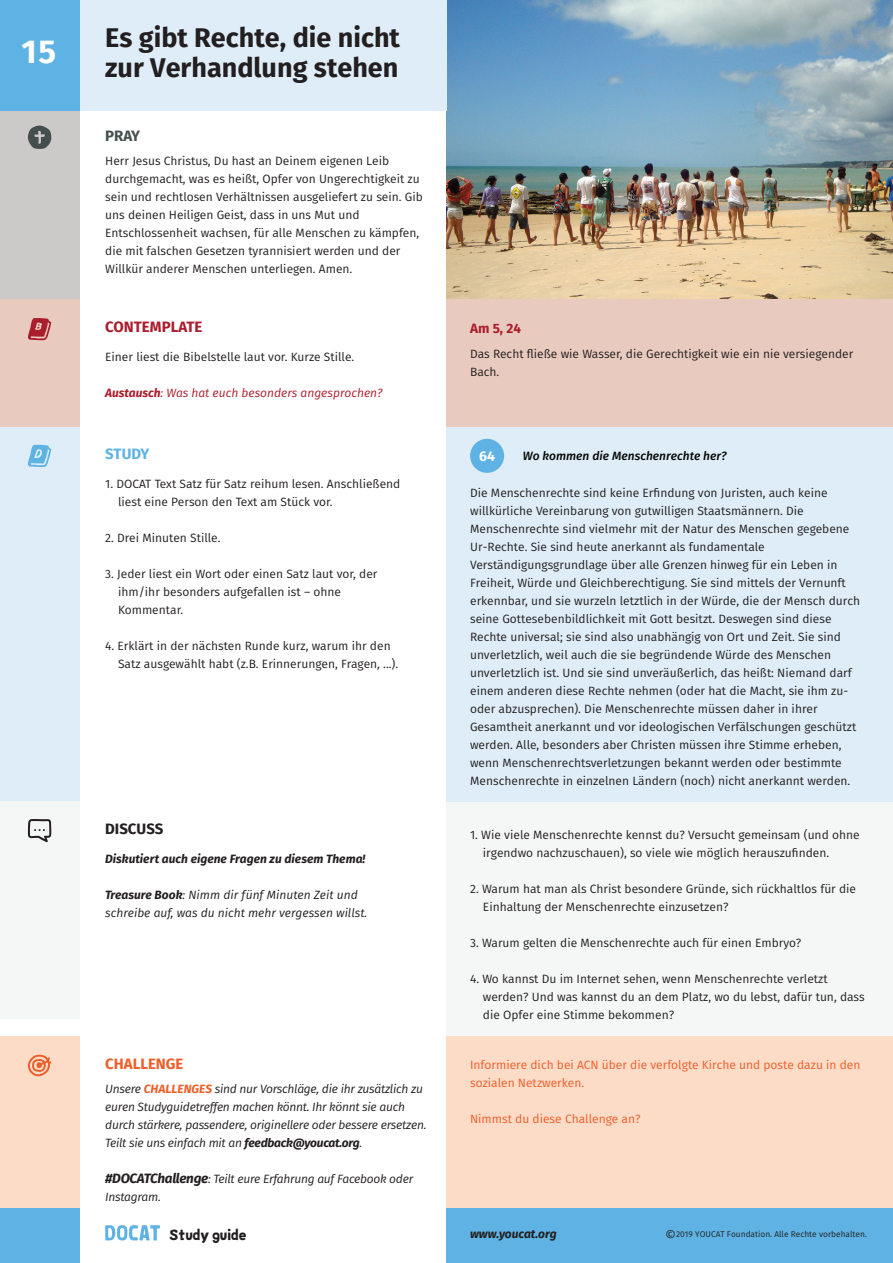
<style>
.page{position:relative;width:893px;height:1263px;background:#fff}
.page>*{position:absolute;margin:0;border:0;box-sizing:border-box;transform-origin:0 0}
.t1{font:700 33px "Fira Sans";color:#fff}
.t2{font:700 27px/30px "Fira Sans";color:#231f20}
.t3{font:700 15px "Fira Sans";color:#aa1d2d}
.t4{font:700 15px "Fira Sans";color:#ec5f2a}
.t5{font:700 15px "Fira Sans";color:#231f20}
.t6{font:700 15px "Fira Sans";letter-spacing:-.005em;color:#5eb3e4}
.t7{font:700 15px "Fira Sans";color:#444f4d}
.t8{font:900 14.85px "Rockster";color:#231f20}
.t9{font:700 14.1px "Fira Sans";color:#fff}
.t10{font:700 13.5px "Fira Sans";color:#aa1d2d}
.t11{font:12px/18px "Fira Sans";color:#231f20}
.t12{font:italic 12px/18px "Fira Sans";letter-spacing:-.02em;color:#231f20}
.t13{font:12px/18px "Fira Sans";color:#ec5f2a}
.t14{font:italic 12px/18px "Fira Sans";color:#231f20}
.t15{font:italic 700 12px "Fira Sans";color:#231f20}
.t16{font:italic 12px "Fira Sans";color:#aa1d2d}
.t17{font:italic 500 12px "Fira Sans";color:#050504}
.t18{font:8.4px "Fira Sans";color:#231f20}
.s1{font-weight:700}
.s2{font-weight:700;color:#ec5f2a}
.s3{font-weight:700;font-size:13.5px}
.s4{font-size:13.5px}
</style>
<div class="page">
<div style="left:446px;top:1207px;width:447px;height:56px;background:#5eb3e4"></div>
<div style="left:0;top:1207px;width:79px;height:56px;background:#5eb3e4"></div>
<img style="left:446px;top:0;width:447px;height:300px">
<div style="left:0;top:427px;width:79px;height:375px;background:#deedf8"></div>
<div style="left:446px;top:427px;width:447px;height:375px;background:#deedf8"></div>
<svg style="left:28px;top:444px;width:23px;height:23px"></svg>
<div style="left:470px;top:438px;width:34px;height:35px;background:#5eb3e4;border-radius:50%"></div>
<div style="left:79px;top:0;width:367px;height:111px;background:#deedf8"></div>
<svg style="left:105px;top:1225px;width:55px;height:15px"></svg>
<div style="left:0;top:0;width:79px;height:111px;background:#5eb3e4"></div>
<div style="left:0;top:111px;width:79px;height:189px;background:#cbcac9"></div>
<div style="left:446px;top:300px;width:447px;height:127px;background:#e9cabe"></div>
<div style="left:0;top:300px;width:79px;height:127px;background:#e9cabe"></div>
<svg style="left:28px;top:126px;width:23px;height:23px"></svg>
<svg style="left:28px;top:318px;width:23px;height:23px"></svg>
<div style="left:0;top:802px;width:79px;height:217px;background:#f5f7f7"></div>
<div style="left:446px;top:802px;width:447px;height:234px;background:#f5f7f7"></div>
<svg style="left:28px;top:819px;width:23px;height:23px"></svg>
<div style="left:0;top:1036px;width:79px;height:171px;background:#fcdbc7"></div>
<div style="left:446px;top:1036px;width:447px;height:171px;background:#fcdbc7"></div>
<svg style="left:28px;top:1054px;width:23px;height:22px"></svg>
<h1 class="t1" style="left:21px;top:24px;width:36px">15</h1>
<h2 class="t2" style="left:105px;top:21px;width:296px">Es gibt Rechte, die nicht zur Verhandlung stehen</h2>
<p class="t7" style="left:105px;top:123px;width:36px">PRAY</p>
<p class="t11" style="left:105px;top:152px;width:319px">Herr Jesus Christus, Du hast an Deinem eigenen Leib durchgemacht, was es heißt, Opfer von Ungerechtigkeit zu sein und rechtlosen Verhältnissen ausgeliefert zu sein. Gib uns deinen Heiligen Geist, dass in uns Mut und Entschlossenheit wachsen, für alle Menschen zu kämpfen, die mit falschen Gesetzen tyrannisiert werden und der Willkür anderer Menschen unterliegen. Amen.</p>
<p class="t3" style="left:105px;top:315px;width:99px">CONTEMPLATE</p>
<p class="t11" style="left:105px;top:348px;width:251px">Einer liest die Bibelstelle laut vor. Kurze Stille.</p>
<p class="t16" style="left:105px;top:384px;width:279px"><span class="s1">Austausch</span>: Was hat euch besonders angesprochen?</p>
<p class="t10" style="left:470px;top:317px;width:52px">Am 5, 24</p>
<p class="t11" style="left:470px;top:344px;width:385px">Das Recht fließe wie Wasser, die Gerechtigkeit wie ein nie versiegender<br>Bach.</p>
<p class="t6" style="left:105px;top:441px;width:46px">STUDY</p>
<p class="t9" style="left:479px;top:445px;width:17px">64</p>
<p class="t17" style="left:523px;top:446px;width:205px">Wo kommen die Menschenrechte her?</p>
<p class="t11" style="left:118px;top:475px;width:284px;text-indent:-13px">1. DOCAT Text Satz für Satz reihum lesen. Anschließend liest eine Person den Text am Stück vor.</p>
<p class="t11" style="left:105px;top:529px;width:117px">2. Drei Minuten Stille.</p>
<p class="t11" style="left:118px;top:565px;width:261px;text-indent:-13px">3. Jeder liest ein Wort oder einen Satz laut vor, der ihm/ihr besonders aufgefallen ist – ohne<br>Kommentar.</p>
<p class="t11" style="left:118px;top:637px;width:282px;text-indent:-13px">4. Erklärt in der nächsten Runde kurz, warum ihr den<br>Satz ausgewählt habt (z.B. Erinnerungen, Fragen, ...).</p>
<p class="t11" style="left:470px;top:484px;width:392px">Die Menschenrechte sind keine Erfindung von Juristen, auch keine willkürliche Vereinbarung von gutwilligen Staatsmännern. Die Menschenrechte sind vielmehr mit der Natur des Menschen gegebene Ur-Rechte. Sie sind heute anerkannt als fundamentale Verständigungsgrundlage über alle Grenzen hinweg für ein Leben in Freiheit, Würde und Gleichberechtigung. Sie sind mittels der Vernunft erkennbar, und sie wurzeln letztlich in der Würde, die der Mensch durch seine Gottesebenbildlichkeit mit Gott besitzt. Deswegen sind diese Rechte universal; sie sind also unabhängig von Ort und Zeit. Sie sind unverletzlich, weil auch die sie begründende Würde des Menschen unverletzlich ist. Und sie sind unveräußerlich, das heißt: Niemand darf einem anderen diese Rechte nehmen (oder hat die Macht, sie ihm zu&shy;oder abzusprechen). Die Menschenrechte müssen daher in ihrer Gesamtheit anerkannt und vor ideologischen Verfälschungen geschützt werden. Alle, besonders aber Christen müssen ihre Stimme erheben, wenn Menschenrechtsverletzungen bekannt werden oder bestimmte Menschenrechte in einzelnen Ländern (noch) nicht anerkannt werden.</p>
<p class="t5" style="left:105px;top:816px;width:60px">DISCUSS</p>
<p class="t15" style="left:105px;top:849px;width:262px">Diskutiert auch eigene Fragen zu diesem Thema!</p>
<p class="t14" style="left:105px;top:886px;width:264px"><span class="s1">Treasure Book</span>: Nimm dir fünf Minuten Zeit und schreibe auf, was du nicht mehr vergessen willst.</p>
<p class="t4" style="left:105px;top:1051px;width:80px">CHALLENGE</p>
<p class="t12" style="left:105px;top:1080px;width:323px">Unsere <span class="s2">CHALLENGES</span> sind nur Vorschläge, die ihr zusätzlich zu euren Studyguidetreffen machen könnt. Ihr könnt sie auch durch stärkere, passendere, originellere oder bessere ersetzen.<br>Teilt sie uns einfach mit an <span class="s1">feedback@youcat.org</span>.</p>
<p class="t12" style="left:105px;top:1170px;width:310px"><span class="s3">#DOCATChallenge</span>: Teilt eure Erfahrung auf Facebook oder<br>Instagram.</p>
<p class="t11" style="left:483px;top:825px;width:378px;text-indent:-13px">1. Wie viele Menschenrechte kennst du? Versucht gemeinsam (und ohne irgendwo nachzuschauen), so viele wie möglich herauszufinden.</p>
<p class="t11" style="left:483px;top:879px;width:375px;text-indent:-13px">2. Warum hat man als Christ besondere Gründe, sich rückhaltlos für die<br>Einhaltung der Menschenrechte einzusetzen?</p>
<p class="t11" style="left:470px;top:933px;width:333px">3. Warum gelten die Menschenrechte auch für einen Embryo?</p>
<p class="t11" style="left:483px;top:969px;width:383px;text-indent:-13px">4. Wo kannst Du im Internet sehen, wenn Menschenrechte verletzt werden? Und was kannst du an dem Platz, wo du lebst, dafür tun, dass die Opfer eine Stimme bekommen?</p>
<p class="t13" style="left:470px;top:1056px;width:392px">Informiere dich bei ACN über die verfolgte Kirche und poste dazu in den sozialen Netzwerken.</p>
<p class="t13" style="left:470px;top:1110px;width:172px">Nimmst du diese Challenge an?</p>
<p class="t8" style="left:169px;top:1224px;width:79px">Study guide</p>
<p class="t18" style="left:665px;top:1228px;width:203px"><span class="s4">©</span>2019 YOUCAT Foundation. Alle Rechte vorbehalten.</p>
<p class="t15" style="left:470px;top:1224px;width:88px">www.youcat.org</p>
</div>
